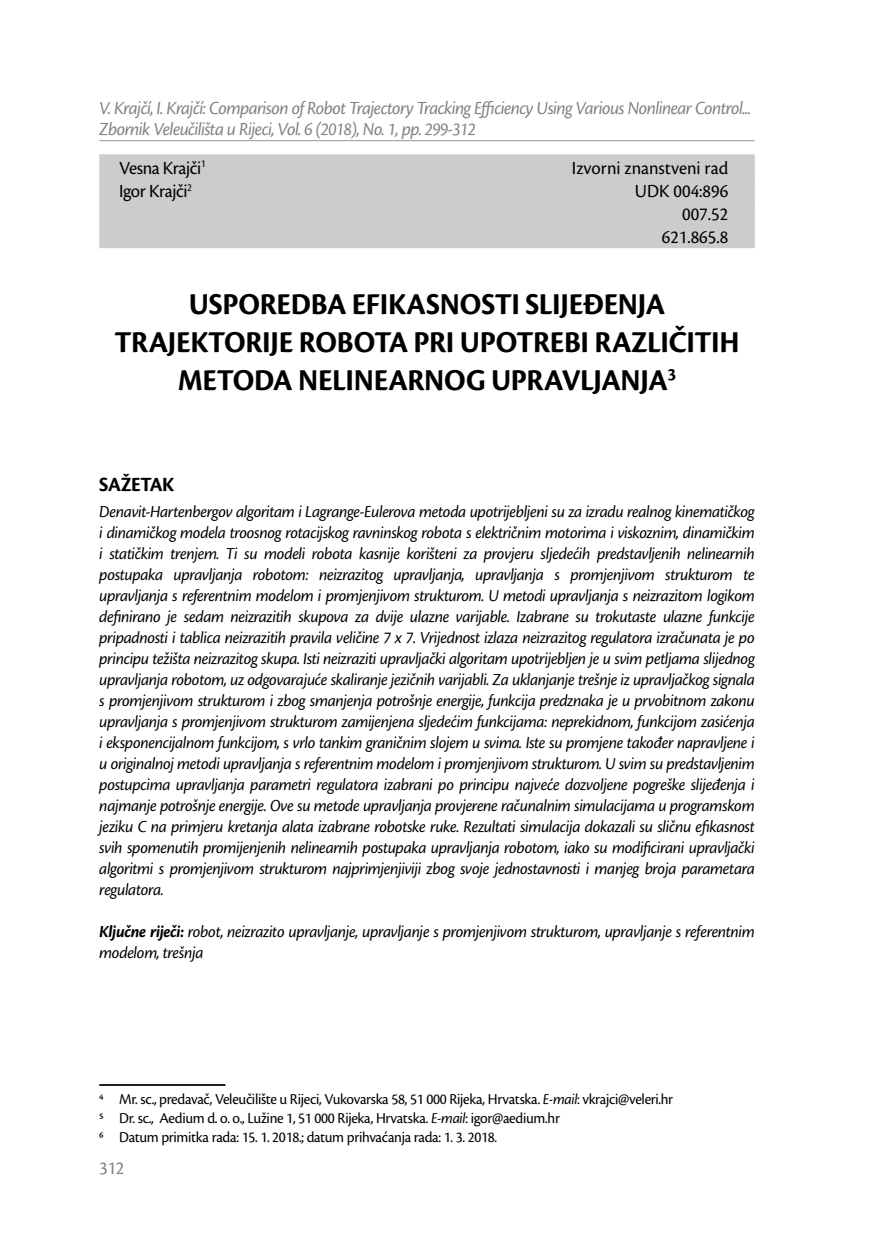
<style>
.page{position:relative;width:874px;height:1241px;background:#fff}
.page>*{position:absolute;margin:0;border:0;box-sizing:border-box;transform-origin:0 0}
.t1{font:700 31.5px/37.8px "Cronos Pro";letter-spacing:-.01em;color:#000;text-align:center;scale:.96 1}
.t2{font:700 21px "Cronos Pro";letter-spacing:-.02em;color:#000;scale:.96 1}
.t3{font:italic 19.25px/21px "Cronos Pro";letter-spacing:-.035em;color:#808285;scale:.96 1}
.t4{font:19.25px/23.1px "Cronos Pro";color:#000;text-align:right;scale:.96 1}
.t5{font:19.25px "Cronos Pro";letter-spacing:-.025em;color:#000;scale:.96 1}
.t6{font:19.25px "Cronos Pro";letter-spacing:-.02em;color:#000;scale:.96 1}
.t7{font:19.25px "Cronos Pro";color:#808285;scale:.96 1}
.t8{font:italic 17.5px/21px "Cronos Pro";letter-spacing:-.025em;color:#000;text-align:justify;scale:.96 1}
.t9{font:15.75px/18.9px "Cronos Pro";letter-spacing:-.02em;color:#000;scale:.96 1}
.s1{font-weight:700}
.s2{font-style:italic}
</style>
<div class="page">
<hr style="left:99px;top:140px;width:655px;height:1px;background:#939598">
<div style="left:99px;top:154px;width:655px;height:25px;background:#ccc"></div>
<div style="left:99px;top:177px;width:655px;height:25px;background:#ccc"></div>
<div style="left:99px;top:200px;width:655px;height:25px;background:#ccc"></div>
<div style="left:99px;top:224px;width:655px;height:24px;background:#ccc"></div>
<hr style="left:99px;top:1083px;width:126px;height:2px;background:#000">
<p class="t3" style="left:99px;top:98px;width:680px">V. Krajčí, I. Krajčí: Comparison of Robot Trajectory Tracking Efficiency Using Various Nonlinear Control...<br>Zbornik Veleučilišta u Rijeci, Vol. 6 (2018), No. 1, pp. 299-312</p>
<p class="t5" style="left:119px;top:157px;width:92px">Vesna Krajči<sup>1</sup></p>
<p class="t4" style="left:571px;top:156px;width:164px">Izvorni znanstveni rad</p>
<p class="t6" style="left:119px;top:180px;width:77px">Igor Krajči<sup>2</sup></p>
<p class="t4" style="left:634px;top:179px;width:99px">UDK 004:896<br>007.52<br>621.865.8</p>
<h1 class="t1" style="left:114px;top:286px;width:652px">USPOREDBA EFIKASNOSTI SLIJEĐENJA<br>TRAJEKTORIJE ROBOTA PRI UPOTREBI RAZLIČITIH<br>METODA NELINEARNOG UPRAVLJANJA<sup>3</sup></h1>
<p class="t2" style="left:99px;top:472px;width:80px">SAŽETAK</p>
<p class="t8" style="left:99px;top:501px;width:684px">Denavit-Hartenbergov algoritam i Lagrange-Eulerova metoda upotrijebljeni su za izradu realnog kinematičkog i dinamičkog modela troosnog rotacijskog ravninskog robota s električnim motorima i viskoznim, dinamičkim i statičkim trenjem. Ti su modeli robota kasnije korišteni za provjeru sljedećih predstavljenih nelinearnih postupaka upravljanja robotom: neizrazitog upravljanja, upravljanja s promjenjivom strukturom te upravljanja s referentnim modelom i promjenjivom strukturom. U metodi upravljanja s neizrazitom logikom definirano je sedam neizrazitih skupova za dvije ulazne varijable. Izabrane su trokutaste ulazne funkcije pripadnosti i tablica neizrazitih pravila veličine 7 x 7. Vrijednost izlaza neizrazitog regulatora izračunata je po principu težišta neizrazitog skupa. Isti neizraziti upravljački algoritam upotrijebljen je u svim petljama slijednog upravljanja robotom, uz odgovarajuće skaliranje jezičnih varijabli. Za uklanjanje trešnje iz upravljačkog signala s promjenjivom strukturom i zbog smanjenja potrošnje energije, funkcija predznaka je u prvobitnom zakonu upravljanja s promjenjivom strukturom zamijenjena sljedećim funkcijama: neprekidnom, funkcijom zasićenja i eksponencijalnom funkcijom, s vrlo tankim graničnim slojem u svima. Iste su promjene također napravljene i u originalnoj metodi upravljanja s referentnim modelom i promjenjivom strukturom. U svim su predstavljenim postupcima upravljanja parametri regulatora izabrani po principu najveće dozvoljene pogreške slijeđenja i najmanje potrošnje energije. Ove su metode upravljanja provjerene računalnim simulacijama u programskom jeziku C na primjeru kretanja alata izabrane robotske ruke. Rezultati simulacija dokazali su sličnu efikasnost svih spomenutih promijenjenih nelinearnih postupaka upravljanja robotom, iako su modificirani upravljački algoritmi s promjenjivom strukturom najprimjenjiviji zbog svoje jednostavnosti i manjeg broja parametara regulatora.</p>
<p class="t8" style="left:99px;top:921px;width:684px"><span class="s1">Ključne riječi:</span> robot, neizrazito upravljanje, upravljanje s promjenjivom strukturom, upravljanje s referentnim modelom, trešnja</p>
<p class="t9" style="left:99px;top:1089px;width:599px">4 Mr. sc., predavač, Veleučilište u Rijeci, Vukovarska 58, 51 000 Rijeka, Hrvatska. <span class="s2">E-mail</span>: vkrajci@veleri.hr<br>5 Dr. sc., Aedium d. o. o., Lužine 1, 51 000 Rijeka, Hrvatska. <span class="s2">E-mail</span>: igor@aedium.hr<br>6 Datum primitka rada: 15. 1. 2018.; datum prihvaćanja rada: 1. 3. 2018.</p>
<p class="t7" style="left:99px;top:1156px;width:27px">312</p>
</div>
